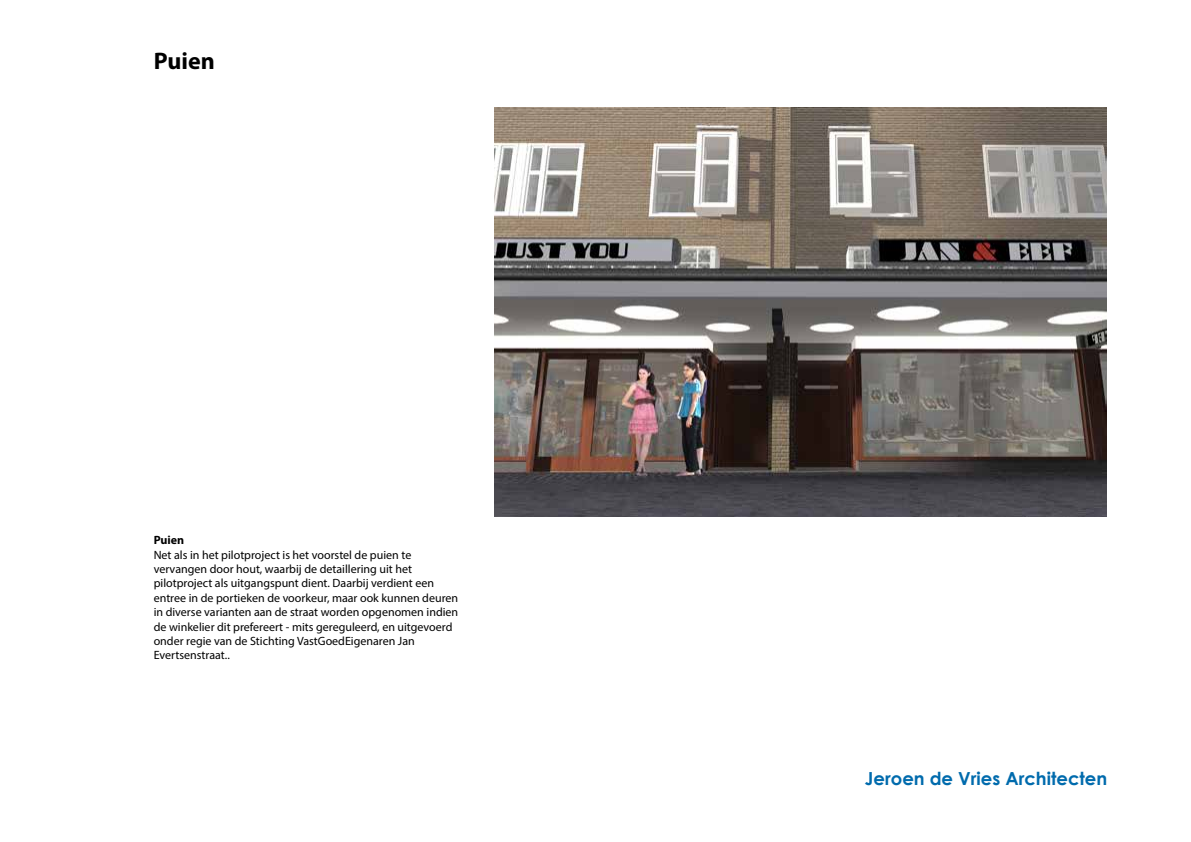
<style>
.page{position:relative;width:1191px;height:842px;background:#fff}
.page>*{position:absolute;margin:0;border:0;box-sizing:border-box;transform-origin:0 0}
.t1{font:700 24px "Myriad Pro";color:#000}
.t2{font:700 18px "Century Gothic";color:#006bad}
.t3{font:12px/14.4px "Myriad Pro";color:#000}
.t4{font:700 12px "Myriad Pro";color:#000}
</style>
<div class="page">
<img style="left:494px;top:108px;width:612px;height:408px">
<h1 class="t1" style="left:154px;top:45px;width:63px">Puien</h1>
<p class="t4" style="left:154px;top:532px;width:32px">Puien</p>
<p class="t3" style="left:154px;top:547px;width:306px">Net als in het pilotproject is het voorstel de puien te vervangen door hout, waarbij de detaillering uit het pilotproject als uitgangspunt dient. Daarbij verdient een entree in de portieken de voorkeur, maar ook kunnen deuren in diverse varianten aan de straat worden opgenomen indien de winkelier dit prefereert - mits gereguleerd, en uitgevoerd onder regie van de Stichting VastGoedEigenaren Jan Evertsenstraat..</p>
<h2 class="t2" style="left:865px;top:767px;width:244px">Jeroen de Vries Architecten</h2>
</div>
